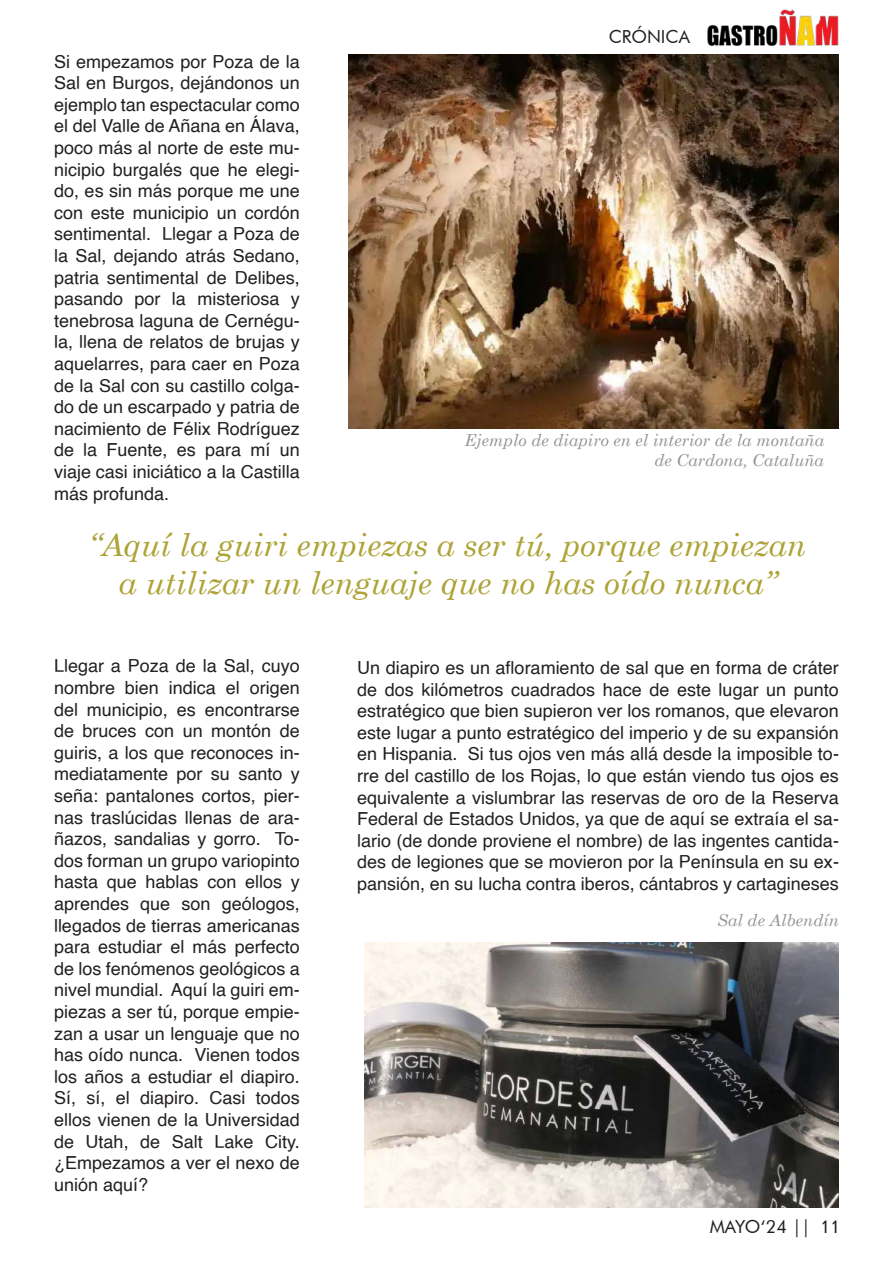
<style>
.page{position:relative;width:893px;height:1263px;background:#fff}
.page>*{position:absolute;margin:0;border:0;box-sizing:border-box;transform-origin:0 0}
.t1{font:italic 31.5px/37.8px "Century Schoolbook";color:#ada336;text-align:center}
.t2{font:18px/21.6px "Helvetica";color:#231f20;text-align:justify}
.t3{font:18px "Futura BT";color:#231f20}
.t4{font:italic 16.5px/19.8px "Century Schoolbook";color:#939598;text-align:right}
.s1{font-family:"Folio BT"}
</style>
<div class="page">
<img style="left:707px;top:9px;width:132px;height:37px">
<img style="left:349px;top:54px;width:490px;height:374px">
<img style="left:365px;top:943px;width:474px;height:265px">
<p class="t2" style="left:54px;top:51px;width:247px">Si empezamos por Poza de la Sal en Burgos, dejándonos un ejemplo tan espectacular como el del Valle de Añana en Álava, poco más al norte de este mu&shy;nicipio burgalés que he elegi&shy;do, es sin más porque me une con este municipio un cordón sentimental. Llegar a Poza de la Sal, dejando atrás Sedano, patria sentimental de Delibes, pasando por la misteriosa y tenebrosa laguna de Cernégu&shy;la, llena de relatos de brujas y aquelarres, para caer en Poza de la Sal con su castillo colga&shy;do de un escarpado y patria de nacimiento de Félix Rodríguez de la Fuente, es para mí un viaje casi iniciático a la Castilla más profunda.</p>
<p class="t3" style="left:609px;top:26px;width:83px">CRÓNICA</p>
<p class="t4" style="left:465px;top:429px;width:361px">Ejemplo de diapiro en el interior de la montaña de Cardona, Cataluña</p>
<h1 class="t1" style="left:89px;top:524px;width:718px">“Aquí la guiri empiezas a ser tú, porque empiezan a utilizar un lenguaje que no has oído nunca”</h1>
<p class="t2" style="left:54px;top:656px;width:247px">Llegar a Poza de la Sal, cuyo nombre bien indica el origen del municipio, es encontrarse de bruces con un montón de guiris, a los que reconoces in&shy;mediatamente por su santo y seña: pantalones cortos, pier&shy;nas traslúcidas llenas de ara&shy;ñazos, sandalias y gorro. To&shy;dos forman un grupo variopinto hasta que hablas con ellos y aprendes que son geólogos, llegados de tierras americanas para estudiar el más perfecto de los fenómenos geológicos a nivel mundial. Aquí la guiri em&shy;piezas a ser tú, porque empie&shy;zan a usar un lenguaje que no has oído nunca. Vienen todos los años a estudiar el diapiro.<br>Sí, sí, el diapiro. Casi todos ellos vienen de la Universidad de Utah, de Salt Lake City. ¿Empezamos a ver el nexo de unión aquí?</p>
<p class="t2" style="left:357px;top:657px;width:483px">Un diapiro es un afloramiento de sal que en forma de cráter de dos kilómetros cuadrados hace de este lugar un punto estratégico que bien supieron ver los romanos, que elevaron este lugar a punto estratégico del imperio y de su expansión en Hispania. Si tus ojos ven más allá desde la imposible to&shy;rre del castillo de los Rojas, lo que están viendo tus ojos es equivalente a vislumbrar las reservas de oro de la Reserva Federal de Estados Unidos, ya que de aquí se extraía el sa&shy;lario (de donde proviene el nombre) de las ingentes cantida&shy;des de legiones que se movieron por la Península en su ex&shy;pansión, en su lucha contra iberos, cántabros y cartagineses</p>
<p class="t4" style="left:717px;top:909px;width:123px">Sal de Albendín</p>
<p class="t3" style="left:710px;top:1215px;width:132px">MAYO‘24 || <span class="s1">11</span></p>
</div>
